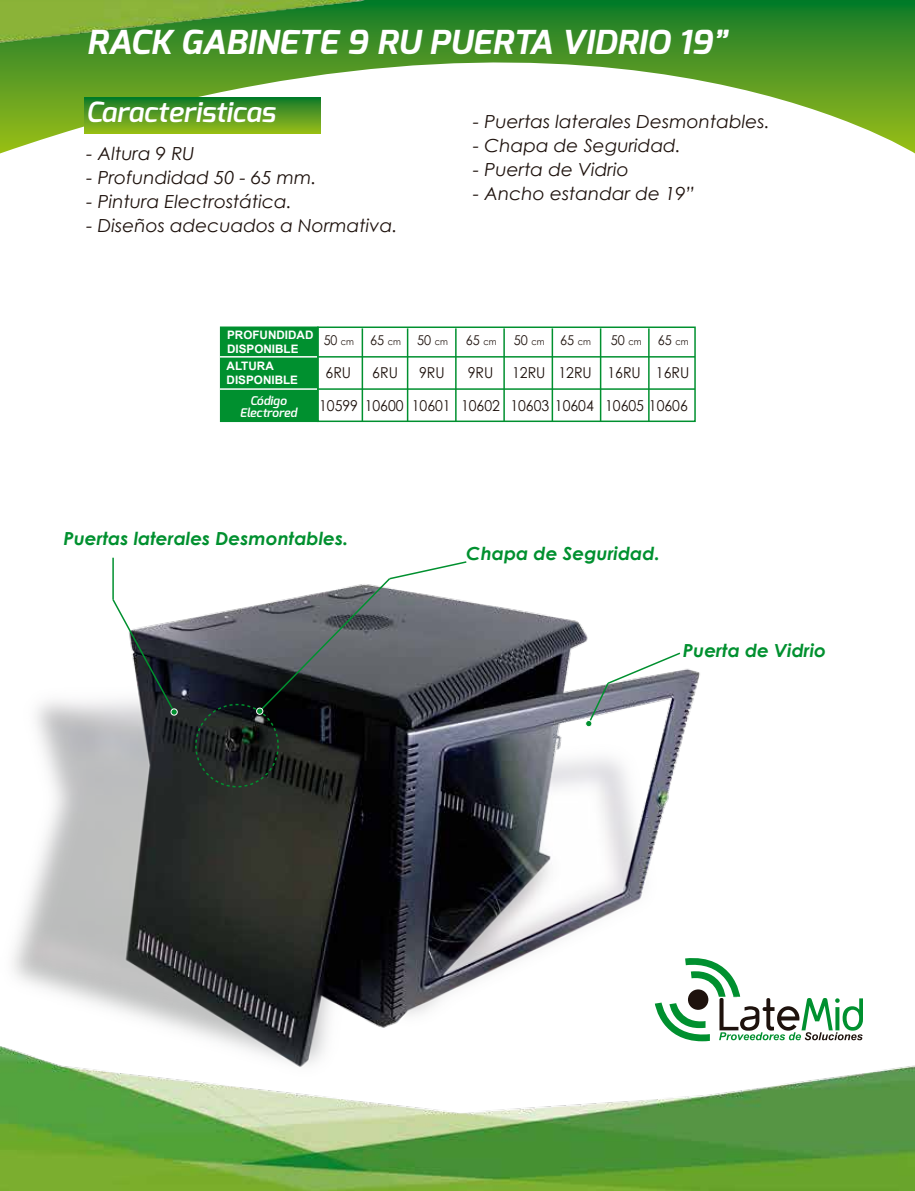
<style>
.page{position:relative;width:915px;height:1191px;background:#fff}
.page>*{position:absolute;margin:0;border:0;box-sizing:border-box;transform-origin:0 0}
.t1{font:italic 700 33px "Exo";color:#fff;scale:1.05 1}
.t2{font:italic 600 27.75px "Exo";color:#fff}
.t3{font:italic 18px "Century Gothic";color:#1e120d}
.t4{font:italic 700 18px "Century Gothic";color:#00902f}
.t5{font:15px "Century Gothic";color:#1e120d;scale:.94 1}
.t6{font:13.5px "Century Gothic";color:#1e120d;scale:.94 1}
.t7{font:13.5px "Century Gothic";color:#1e120d;scale:.92 1}
.t8{font:italic 600 12px/12px "Exo";color:#fff;text-align:center}
.t9{font:700 11.7px/14px "Arial";color:#fff}
.s1{font-size:9px}
</style>
<div class="page">
<img style="left:0;top:0;width:914px;height:1191px">
<svg style="left:586px;top:651px;width:95px;height:74px"></svg>
<svg style="left:585px;top:720px;width:7px;height:7px"></svg>
<div style="left:584px;top:720px;width:8px;height:7px;border:1px solid #fff;border-radius:50%"></div>
<svg style="left:257px;top:560px;width:211px;height:153px"></svg>
<div style="left:256px;top:708px;width:7px;height:6px;background:#00902f;border-radius:50%"></div>
<div style="left:256px;top:707px;width:7px;height:8px;border:1px solid #fff;border-radius:50%"></div>
<hr style="left:112px;top:558px;width:2px;height:42px;background:#00902f">
<svg style="left:111px;top:597px;width:65px;height:117px"></svg>
<div style="left:171px;top:708px;width:6px;height:7px;background:#00902f;border-radius:50%"></div>
<div style="left:170px;top:708px;width:8px;height:8px;border:1px solid #fff;border-radius:50%"></div>
<div style="left:84px;top:97px;width:237px;height:36px;background:linear-gradient(to bottom,#10792b,#96ba19)"></div>
<svg style="left:654px;top:955px;width:208px;height:86px"></svg>
<hr style="left:317px;top:388px;width:377px;height:2px;background:#00902f">
<hr style="left:317px;top:356px;width:377px;height:1px;background:#00902f">
<div style="left:220px;top:326px;width:98px;height:96px;background:#00902f;border:2px solid #00902f"></div>
<hr style="left:220px;top:388px;width:97px;height:2px;background:#fff">
<hr style="left:220px;top:356px;width:97px;height:1px;background:#fff">
<div style="left:317px;top:326px;width:378px;height:96px;border:2px solid #00902f"></div>
<hr style="left:361px;top:328px;width:2px;height:93px;background:#00902f">
<hr style="left:407px;top:328px;width:1px;height:93px;background:#00902f">
<hr style="left:455px;top:328px;width:1px;height:93px;background:#00902f">
<hr style="left:503px;top:328px;width:1px;height:93px;background:#00902f">
<hr style="left:551px;top:328px;width:2px;height:93px;background:#00902f">
<hr style="left:599px;top:328px;width:2px;height:93px;background:#00902f">
<hr style="left:648px;top:328px;width:1px;height:93px;background:#00902f">
<div style="left:195px;top:704px;width:84px;height:83px;border:2px dashed #00902f;border-radius:50%"></div>
<h1 class="t1" style="left:86px;top:21px;width:611px">RACK GABINETE 9 RU PUERTA VIDRIO 19”</h1>
<h2 class="t2" style="left:86px;top:94px;width:191px">Caracteristicas</h2>
<p class="t3" style="left:86px;top:141px;width:110px">- Altura 9 RU</p>
<p class="t3" style="left:86px;top:165px;width:231px">- Profundidad 50 - 65 mm.</p>
<p class="t3" style="left:86px;top:189px;width:207px">- Pintura Electrostática.</p>
<p class="t3" style="left:86px;top:213px;width:312px">- Diseños adecuados a Normativa.</p>
<p class="t3" style="left:473px;top:109px;width:298px">- Puertas laterales Desmontables.</p>
<p class="t3" style="left:473px;top:133px;width:209px">- Chapa de Seguridad.</p>
<p class="t3" style="left:473px;top:157px;width:157px">- Puerta de Vidrio</p>
<p class="t3" style="left:473px;top:181px;width:223px">- Ancho estandar de 19”</p>
<p class="t9" style="left:227px;top:328px;width:88px">PROFUNDIDAD<br>DISPONIBLE</p>
<p class="t7" style="left:323px;top:331px;width:136px">50 <span class="s1">cm</span> 65 <span class="s1">cm</span> 50 <span class="s1">cm</span></p>
<p class="t6" style="left:465px;top:331px;width:34px">65 <span class="s1">cm</span></p>
<p class="t6" style="left:513px;top:331px;width:83px">50 <span class="s1">cm</span> 65 <span class="s1">cm</span></p>
<p class="t6" style="left:610px;top:331px;width:84px">50 <span class="s1">cm</span> 65 <span class="s1">cm</span></p>
<p class="t9" style="left:226px;top:359px;width:73px">ALTURA<br>DISPONIBLE</p>
<p class="t5" style="left:325px;top:362px;width:29px">6RU</p>
<p class="t5" style="left:372px;top:362px;width:29px">6RU</p>
<p class="t5" style="left:419px;top:362px;width:29px">9RU</p>
<p class="t5" style="left:467px;top:362px;width:237px">9RU 12RU 12RU 16RU 16RU</p>
<p class="t8" style="left:240px;top:395px;width:59px">Código<br>Electrored</p>
<p class="t5" style="left:319px;top:395px;width:393px">10599 10600 10601 10602 10603 10604 10605 10606</p>
<p class="t4" style="left:63px;top:525px;width:286px">Puertas laterales Desmontables.</p>
<p class="t4" style="left:466px;top:539px;width:195px">Chapa de Seguridad.</p>
<p class="t4" style="left:682px;top:636px;width:145px">Puerta de Vidrio</p>
</div>
